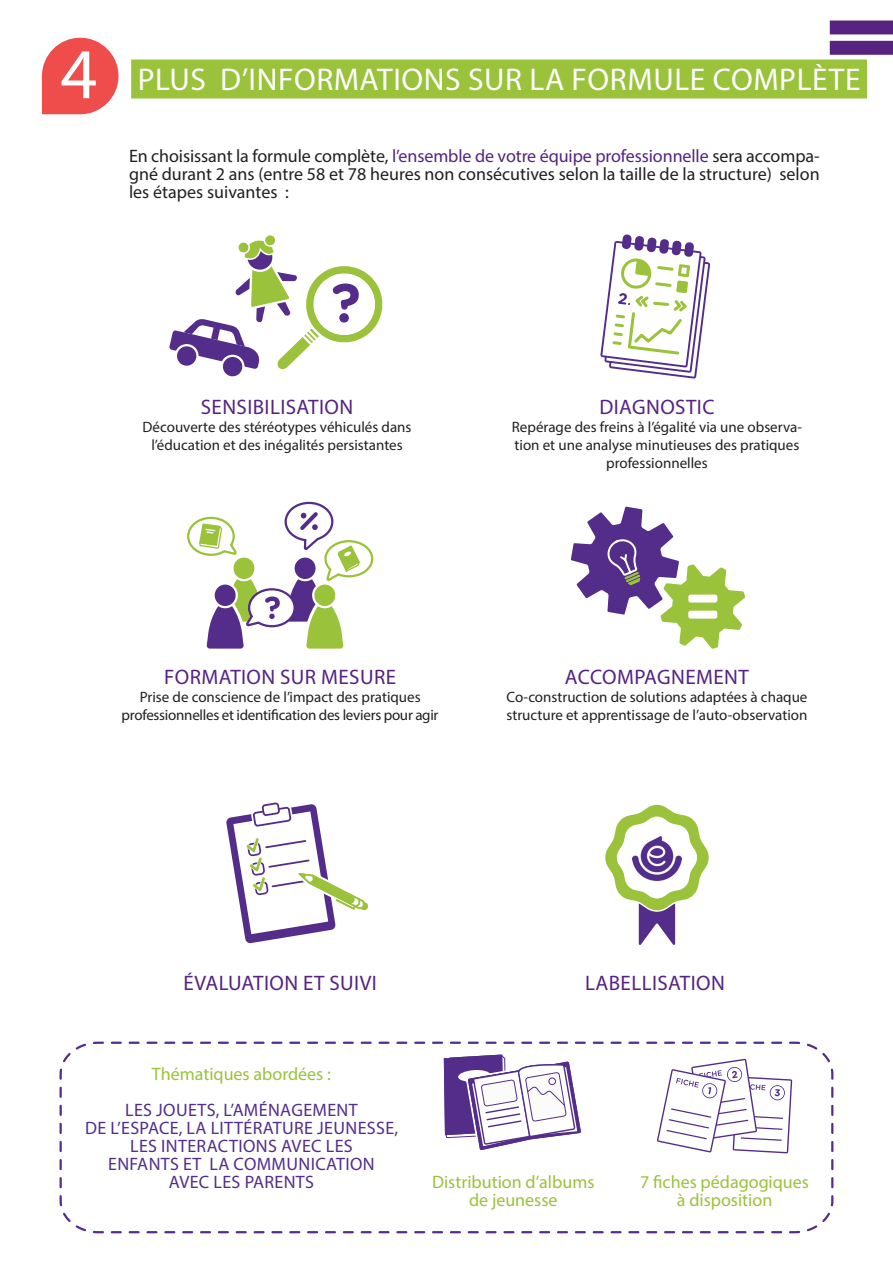
<style>
.page{position:relative;width:893px;height:1263px;background:#fff}
.page>*{position:absolute;margin:0;border:0;box-sizing:border-box;transform-origin:0 0}
.t1{font:72px "Myriad Pro";color:#fff}
.Style_de_paragraphe{font:31.5px "Myriad Pro";letter-spacing:.02em;color:#fff}
.Texte_principal{font:21px "Myriad Pro";letter-spacing:.02em;color:#562381}
.Texte_principal-2{font:18px/18px "Myriad Pro";color:#231f20;text-align:justify}
.Texte_principal-3{font:18px/18px "Myriad Pro";letter-spacing:.02em;color:#532e8a;text-align:center}
.Texte_principal-4{font:18px/18px "Myriad Pro";color:#9ac23b;text-align:center}
.Texte_principal-5{font:15px/18px "Myriad Pro";color:#231f20;text-align:center}
.s1{color:#562381}
</style>
<div class="page">
<svg style="left:830px;top:41px;width:63px;height:14px"></svg>
<svg style="left:42px;top:38px;width:76px;height:76px;background:#f16866"></svg>
<div style="left:131px;top:60px;width:736px;height:39px;background:#9ac23b"></div>
<svg style="left:605px;top:804px;width:104px;height:141px"></svg>
<img style="left:633px;top:836px;width:48px;height:45px">
<svg style="left:571px;top:506px;width:174px;height:143px"></svg>
<svg style="left:226px;top:802px;width:142px;height:142px"></svg>
<svg style="left:169px;top:235px;width:214px;height:142px"></svg>
<svg style="left:187px;top:501px;width:187px;height:148px"></svg>
<svg style="left:600px;top:234px;width:110px;height:145px"></svg>
<svg style="left:830px;top:21px;width:63px;height:13px"></svg>
<svg style="left:59px;top:1041px;width:775px;height:193px"></svg>
<svg style="left:444px;top:1054px;width:139px;height:98px"></svg>
<svg style="left:657px;top:1059px;width:135px;height:94px"></svg>
<p class="t1" style="left:60px;top:30px;width:38px">4</p>
<p class="Style_de_paragraphe" style="left:138px;top:60px;width:724px">PLUS D’INFORMATIONS SUR LA FORMULE COMPLÈTE</p>
<p class="Texte_principal-2" style="left:129px;top:147px;width:692px">En choisissant la formule complète, <span class="s1">l’ensemble de votre équipe professionnelle</span> sera accompa&shy;gné durant 2 ans (entre 58 et 78 heures non consécutives selon la taille de la structure) selon les étapes suivantes :</p>
<p class="Texte_principal" style="left:201px;top:394px;width:154px">SENSIBILISATION</p>
<p class="Texte_principal-5" style="left:143px;top:418px;width:270px">Découverte des stéréotypes véhiculés dans l’éducation et des inégalités persistantes</p>
<p class="Texte_principal" style="left:599px;top:394px;width:117px">DIAGNOSTIC</p>
<p class="Texte_principal-5" style="left:512px;top:418px;width:292px">Repérage des freins à l’égalité via une observa&shy;tion et une analyse minutieuses des pratiques professionnelles</p>
<p class="Texte_principal" style="left:164px;top:664px;width:233px">FORMATION SUR MESURE</p>
<p class="Texte_principal-5" style="left:122px;top:688px;width:318px">Prise de conscience de l’impact des pratiques professionnelles et identification des leviers pour agir</p>
<p class="Texte_principal" style="left:565px;top:664px;width:185px">ACCOMPAGNEMENT</p>
<p class="Texte_principal-5" style="left:506px;top:688px;width:303px;text-align:left">Co-construction de solutions adaptées à chaque structure et apprentissage de l’auto-observation</p>
<p class="Texte_principal" style="left:184px;top:970px;width:195px">ÉVALUATION ET SUIVI</p>
<p class="Texte_principal" style="left:585px;top:970px;width:141px">LABELLISATION</p>
<p class="Texte_principal-4" style="left:152px;top:1065px;width:180px">Thématiques abordées :</p>
<p class="Texte_principal-3" style="left:85px;top:1101px;width:314px">LES JOUETS, L’AMÉNAGEMENT<br>DE L’ESPACE, LA LITTÉRATURE JEUNESSE,</p>
<p class="Texte_principal-3" style="left:108px;top:1137px;width:268px">LES INTERACTIONS AVEC LES<br>ENFANTS ET LA COMMUNICATION<br>AVEC LES PARENTS</p>
<p class="Texte_principal-4" style="left:432px;top:1173px;width:164px">Distribution d’albums de jeunesse</p>
<p class="Texte_principal-4" style="left:640px;top:1173px;width:170px">7 fiches pédagogiques à disposition</p>
</div>
